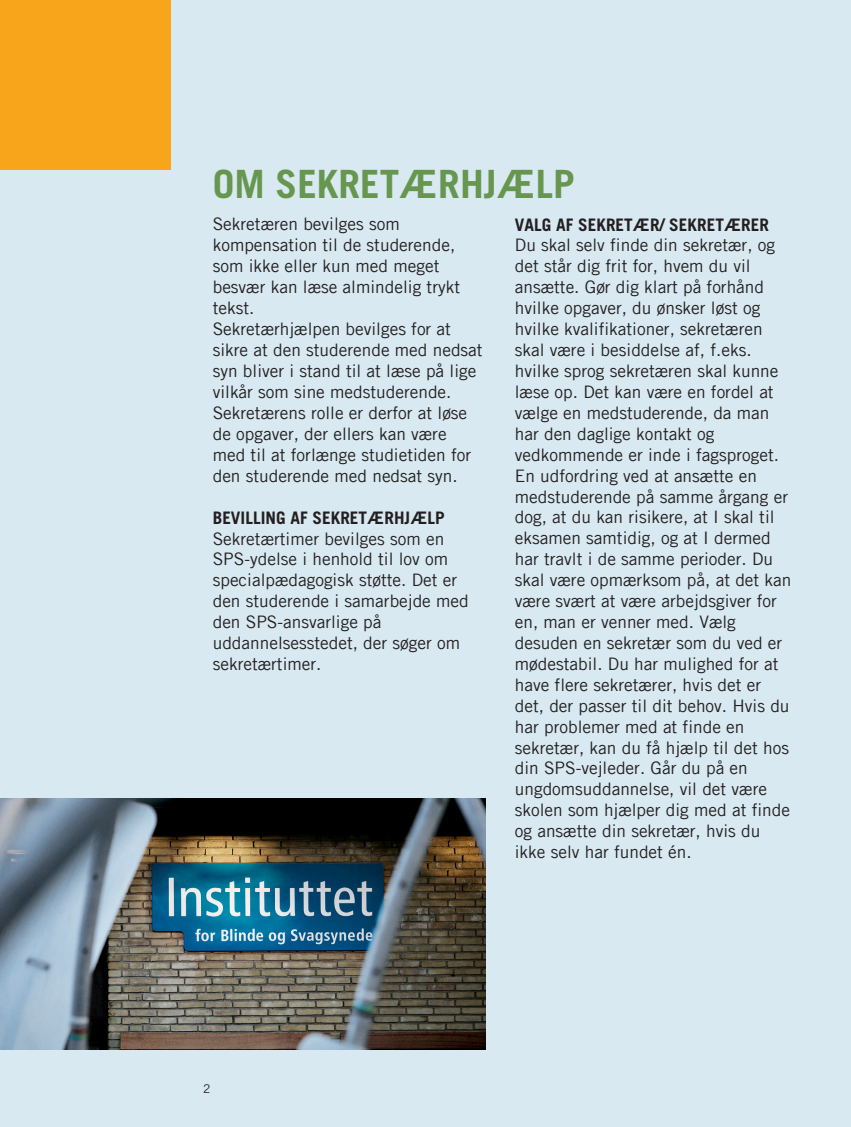
<style>
.page{position:relative;width:851px;height:1127px;background:#fff}
.page>*{position:absolute;margin:0;border:0;box-sizing:border-box;transform-origin:0 0}
.t1{font:700 39px "Trade Gothic LT Com";color:#67964f}
.t2{font:17.25px/20.9px "Trade Gothic LT Com";color:#231f20}
.t3{font:700 17.25px "Trade Gothic LT Com";color:#231f20}
.t4{font:700 17.25px "Trade Gothic LT Com";color:#231f20}
.t5{font:12px "Trade Gothic LT Com";color:#231f20}
.s1{font-style:inherit}
</style>
<div class="page">
<div style="left:0;top:0;width:850px;height:1127px;background:#d8e9f1"></div>
<div style="left:0;top:0;width:170px;height:170px;background:#f9a51b"></div>
<img style="left:0;top:799px;width:485px;height:251px">
<h2 class="t1" style="left:213px;top:160px;width:363px"><span class="s1">OM</span> SEKRETÆRHJÆLP</h2>
<p class="t2" style="left:213px;top:213px;width:271px">Sekretæren bevilges som kompensation til de studerende, som ikke eller kun med meget besvær kan læse almindelig trykt tekst.<br>Sekretærhjælpen bevilges for at sikre at den studerende med nedsat syn bliver i stand til at læse på lige vilkår som sine medstuderende.<br>Sekretærens rolle er derfor at løse de opgaver, der ellers kan være med til at forlænge studietiden for den studerende med nedsat syn.</p>
<h3 class="t4" style="left:213px;top:507px;width:233px"><span class="s1">BEVILLING AF</span> SEKRETÆRHJÆLP</h3>
<p class="t2" style="left:213px;top:528px;width:257px">Sekretærtimer bevilges som en<br>SPS-ydelse i henhold til lov om specialpædagogisk støtte. Det er den studerende i samarbejde med den SPS-ansvarlige på uddannelsesstedet, der søger om sekretærtimer.</p>
<h3 class="t3" style="left:514px;top:214px;width:256px">VALG AF SEKRETÆR/ SEKRETÆRER</h3>
<p class="t2" style="left:514px;top:235px;width:278px">Du skal selv finde din sekretær, og det står dig frit for, hvem du vil ansætte. Gør dig klart på forhånd hvilke opgaver, du ønsker løst og hvilke kvalifikationer, sekretæren skal være i besiddelse af, f.eks. hvilke sprog sekretæren skal kunne læse op. Det kan være en fordel at vælge en medstuderende, da man har den daglige kontakt og vedkommende er inde i fagsproget.<br>En udfordring ved at ansætte en medstuderende på samme årgang er dog, at du kan risikere, at I skal til eksamen samtidig, og at I dermed har travlt i de samme perioder. Du skal være opmærksom på, at det kan være svært at være arbejdsgiver for en, man er venner med. Vælg desuden en sekretær som du ved er mødestabil. Du har mulighed for at have flere sekretærer, hvis det er det, der passer til dit behov. Hvis du har problemer med at finde en sekretær, kan du få hjælp til det hos din SPS-vejleder. Går du på en ungdomsuddannelse, vil det være skolen som hjælper dig med at finde og ansætte din sekretær, hvis du ikke selv har fundet én.</p>
<p class="t5" style="left:203px;top:1081px;width:9px">2</p>
</div>
